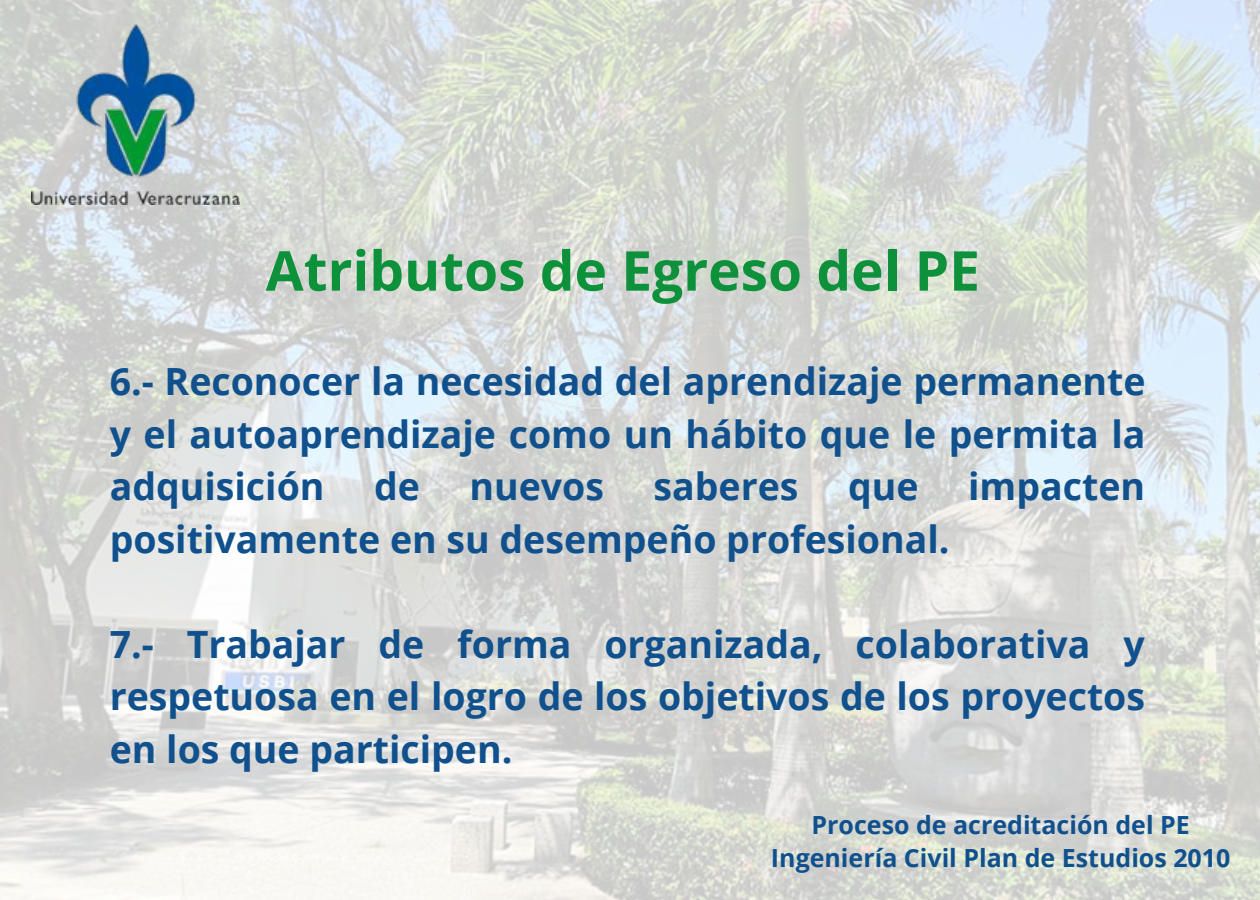
<style>
.page{position:relative;width:1260px;height:900px;background:#fff}
.page>*{position:absolute;margin:0;border:0;box-sizing:border-box;transform-origin:0 0}
.t1{font:700 55px "Open Sans";color:#0d913b}
.t2{font:700 37.5px/52.5px "Open Sans";color:#10518d;text-align:justify}
.t3{font:700 25px/33.8px "Open Sans";color:#10518d;text-align:center}
</style>
<div class="page">
<img style="left:0;top:0;width:1260px;height:900px">
<img style="left:31px;top:24px;width:208px;height:180px">
<h1 class="t1" style="left:266px;top:232px;width:716px">Atributos de Egreso del PE</h1>
<p class="t2" style="left:110px;top:354px;width:1037px">6.- Reconocer la necesidad del aprendizaje permanente y el autoaprendizaje como un hábito que le permita la adquisición</p>
<p class="t2" style="left:374px;top:459px;width:47px">de</p>
<p class="t2" style="left:470px;top:459px;width:136px">nuevos</p>
<p class="t2" style="left:654px;top:459px;width:146px">saberes</p>
<p class="t2" style="left:848px;top:459px;width:72px">que</p>
<p class="t2" style="left:968px;top:459px;width:178px">impacten</p>
<p class="t2" style="left:110px;top:512px;width:841px">positivamente en su desempeño profesional.</p>
<p class="t2" style="left:110px;top:617px;width:1037px">7.- Trabajar de forma organizada, colaborativa y respetuosa en el logro de los objetivos de los proyectos en los que participen.</p>
<p class="t3" style="left:771px;top:807px;width:461px">Proceso de acreditación del PE<br>Ingeniería Civil Plan de Estudios 2010</p>
</div>
